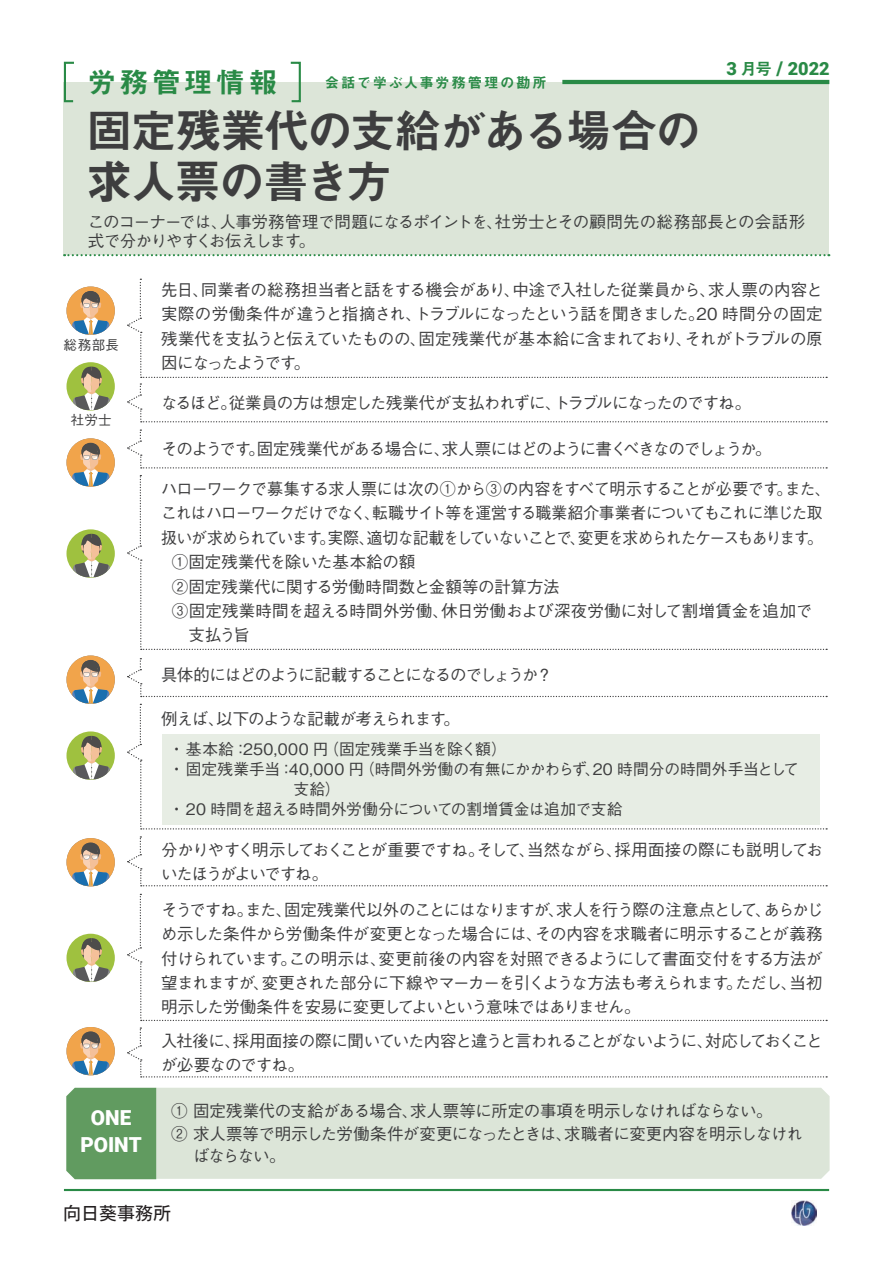
<style>
.page{position:relative;width:893px;height:1263px;background:#fff}
.page>*{position:absolute;margin:0;border:0;box-sizing:border-box;transform-origin:0 0}
.t1{font:46.5px/51.4px "Midashi Go Pr 6 N MB31 90 msp RKSJ H";letter-spacing:-.05em;color:#3e3e3f}
.t2{font:28.8px "Midashi Go Pr 6 N MB31 90 msp RKSJ H";letter-spacing:.115em;color:#298a46}
.t3{font:900 20.7px/27px "Roboto";letter-spacing:-.005em;color:#fff;text-align:center}
.t4{font:900 18.15px "Roboto";color:#298a46}
.t5{font:18px "Motoya L Cedar W3 90 ms RKSJ H";color:#231f20}
.t6{font:16.5px/24.3px "Gothic BBB Pr 6 N Medium 90 msp RKSJ H";letter-spacing:-.055em;color:#3e3e3f}
.t7{font:16.5px/22.4px "Gothic BBB Pr 6 Medium 90 msp RKSJ H";letter-spacing:-.035em;color:#3e3e3f}
.t8{font:16.5px/24.3px "Gothic BBB Pr 6 N Medium 90 msp RKSJ H";letter-spacing:-.075em;color:#3e3e3f}
.t9{font:16.5px "Gothic BBB Pr 6 N Medium 90 msp RKSJ H";letter-spacing:-.01em;color:#3e3e3f}
.t10{font:16.5px "Gothic BBB Pr 6 N Medium 90 msp RKSJ H";letter-spacing:-.08em;color:#3e3e3f;scale:.96 1}
.t11{font:16.5px "Gothic BBB Pr 6 N Medium 90 msp RKSJ H";letter-spacing:-.08em;color:#3e3e3f}
.t12{font:16.5px "Gothic BBB Pr 6 N Medium 90 msp RKSJ H";letter-spacing:-.095em;color:#3e3e3f}
.t13{font:16.5px "Gothic BBB Pr 6 N Medium 90 msp RKSJ H";letter-spacing:-.005em;color:#3e3e3f}
.t14{font:15.75px/20.1px "Gothic BBB Pr 6 N Medium 90 msp RKSJ H";letter-spacing:-.005em;color:#3e3e3f}
.t15{font:15.75px "Gothic BBB Pr 6 N Medium 90 msp RKSJ H";letter-spacing:-.025em;color:#3e3e3f}
.t16{font:14.4px "Midashi Go Pr 6 N MB31 90 msp RKSJ H";letter-spacing:.115em;color:#298a46}
.t17{font:13.5px "Gothic BBB Pr 6 N Medium 90 msp RKSJ H";letter-spacing:.025em;color:#3e3e3f}
.s1{font-family:"Midashi Go Pr 6 N MB31 90 msp RKSJ H";font-weight:400;font-size:16.5px}
.s2{font-size:18.9px}
</style>
<div class="page">
<img style="left:792px;top:1201px;width:24px;height:24px">
<svg style="left:127px;top:704px;width:700px;height:126px"></svg>
<div style="left:162px;top:735px;width:658px;height:90px;background:#e7ede4"></div>
<svg style="left:127px;top:894px;width:700px;height:127px"></svg>
<div style="left:64px;top:82px;width:765px;height:173px;background:#dce5d8"></div>
<svg style="left:64px;top:254px;width:765px;height:2px"></svg>
<hr style="left:562px;top:80px;width:267px;height:4px;background:#298a46">
<svg style="left:63px;top:61px;width:11px;height:42px"></svg>
<svg style="left:290px;top:61px;width:11px;height:42px"></svg>
<hr style="left:64px;top:1189px;width:765px;height:2px;background:#298a46">
<svg style="left:127px;top:836px;width:700px;height:50px"></svg>
<svg style="left:127px;top:1027px;width:700px;height:51px"></svg>
<svg style="left:127px;top:429px;width:700px;height:40px"></svg>
<svg style="left:127px;top:279px;width:700px;height:143px"></svg>
<svg style="left:127px;top:658px;width:700px;height:39px"></svg>
<svg style="left:127px;top:475px;width:700px;height:175px"></svg>
<div style="left:66px;top:287px;width:49px;height:48px;background:#f1a44b;border-radius:50%"></div>
<svg style="left:72px;top:291px;width:37px;height:43px"></svg>
<div style="left:66px;top:1027px;width:49px;height:48px;background:#f1a44b;border-radius:50%"></div>
<svg style="left:72px;top:1032px;width:37px;height:43px"></svg>
<div style="left:66px;top:838px;width:49px;height:48px;background:#f1a44b;border-radius:50%"></div>
<svg style="left:72px;top:843px;width:37px;height:43px"></svg>
<div style="left:66px;top:656px;width:49px;height:48px;background:#f1a44b;border-radius:50%"></div>
<svg style="left:72px;top:660px;width:37px;height:43px"></svg>
<svg style="left:66px;top:438px;width:49px;height:49px"></svg>
<svg style="left:72px;top:443px;width:37px;height:43px;background:#baa182"></svg>
<svg style="left:66px;top:362px;width:49px;height:49px"></svg>
<svg style="left:69px;top:365px;width:45px;height:45px"></svg>
<svg style="left:66px;top:529px;width:49px;height:49px"></svg>
<svg style="left:69px;top:532px;width:45px;height:45px"></svg>
<svg style="left:66px;top:731px;width:49px;height:49px"></svg>
<svg style="left:69px;top:734px;width:45px;height:45px"></svg>
<svg style="left:66px;top:934px;width:49px;height:48px"></svg>
<svg style="left:69px;top:936px;width:45px;height:46px"></svg>
<div style="left:156px;top:1088px;width:673px;height:91px;background:#dce5d8"></div>
<div style="left:66px;top:1088px;width:90px;height:91px;background:#619b60"></div>
<p class="t4" style="left:726px;top:58px;width:105px">3 <span class="s1">月号</span> <span class="s2">/</span> 2022</p>
<h2 class="t2" style="left:87px;top:72px;width:191px">労務管理情報</h2>
<p class="t16" style="left:325px;top:77px;width:223px">会話で学ぶ人事労務管理の勘所</p>
<h1 class="t1" style="left:86px;top:111px;width:617px">固定残業代の支給がある場合の求人票の書き方</h1>
<p class="t6" style="left:88px;top:215px;width:719px;line-height:18.8px">このコーナーでは、人事労務管理で問題になるポイントを、社労士とその顧問先の総務部長との会話形式で分かりやすくお伝えします。</p>
<p class="t17" style="left:64px;top:339px;width:57px">総務部長</p>
<p class="t17" style="left:71px;top:415px;width:42px">社労士</p>
<p class="t6" style="left:161px;top:280px;width:663px;text-align:justify">先日、同業者の総務担当者と話をする機会があり、中途で入社した従業員から、求人票の内容と実際の労働条件が違うと指摘され、トラブルになったという話を聞きました。20 時間分の固定残業代を支払うと伝えていたものの、固定残業代が基本給に含まれており、それがトラブルの原因になったようです。</p>
<p class="t6" style="left:161px;top:393px;width:591px">なるほど。従業員の方は想定した残業代が支払われずに、トラブルになったのですね。</p>
<p class="t11" style="left:161px;top:443px;width:612px">そのようです。固定残業代がある場合に、求人票にはどのように書くべきなのでしょうか。</p>
<p class="t6" style="left:161px;top:479px;width:671px">ハローワークで募集する求人票には次の①から③の内容をすべて明示することが必要です。また、</p>
<p class="t6" style="left:161px;top:503px;width:663px">これはハローワークだけでなく、転職サイト等を運営する職業紹介事業者についてもこれに準じた取</p>
<p class="t10" style="left:161px;top:531px;width:691px">扱いが求められています。実際、適切な記載をしていないことで、変更を求められたケースもあります。</p>
<p class="t13" style="left:172px;top:556px;width:245px">①固定残業代を除いた基本給の額</p>
<p class="t9" style="left:172px;top:580px;width:389px">②固定残業代に関する労働時間数と金額等の計算方法</p>
<p class="t9" style="left:172px;top:605px;width:642px">③固定残業時間を超える時間外労働、休日労働および深夜労働に対して割増賃金を追加で</p>
<p class="t6" style="left:172px;top:625px;width:80px">　支払う旨</p>
<p class="t12" style="left:161px;top:669px;width:393px">具体的にはどのように記載することになるのでしょうか？</p>
<p class="t8" style="left:161px;top:709px;width:300px">例えば、以下のような記載が考えられます。</p>
<p class="t14" style="left:169px;top:741px;width:632px">・ 基本給：250,000 円（固定残業手当を除く額）<br>・ 固定残業手当：40,000 円（時間外労働の有無にかかわらず、20 時間分の時間外手当として</p>
<p class="t15" style="left:169px;top:803px;width:455px">・ 20 時間を超える時間外労働分についての割増賃金は追加で支給</p>
<p class="t8" style="left:161px;top:840px;width:663px">分かりやすく明示しておくことが重要ですね。そして、当然ながら、採用面接の際にも説明しておいたほうがよいですね。</p>
<p class="t6" style="left:161px;top:900px;width:664px;text-align:justify">そうですね。また、固定残業代以外のことにはなりますが、求人を行う際の注意点として、あらかじめ示した条件から労働条件が変更となった場合には、その内容を求職者に明示することが義務付けられています。この明示は、変更前後の内容を対照できるようにして書面交付をする方法が望まれますが、変更された部分に下線やマーカーを引くような方法も考えられます。ただし、当初明示した労働条件を安易に変更してよいという意味ではありません。</p>
<p class="t6" style="left:161px;top:1031px;width:663px">入社後に、採用面接の際に聞いていた内容と違うと言われることがないように、対応しておくことが必要なのですね。</p>
<p class="t3" style="left:81px;top:1105px;width:63px">ONE<br>POINT</p>
<p class="t7" style="left:171px;top:1102px;width:633px">① 固定残業代の支給がある場合、求人票等に所定の事項を明示しなければならない。<br>② 求人票等で明示した労働条件が変更になったときは、求職者に変更内容を明示しなけれ　 ばならない。</p>
<p class="t5" style="left:63px;top:1204px;width:109px">向日葵事務所</p>
</div>
